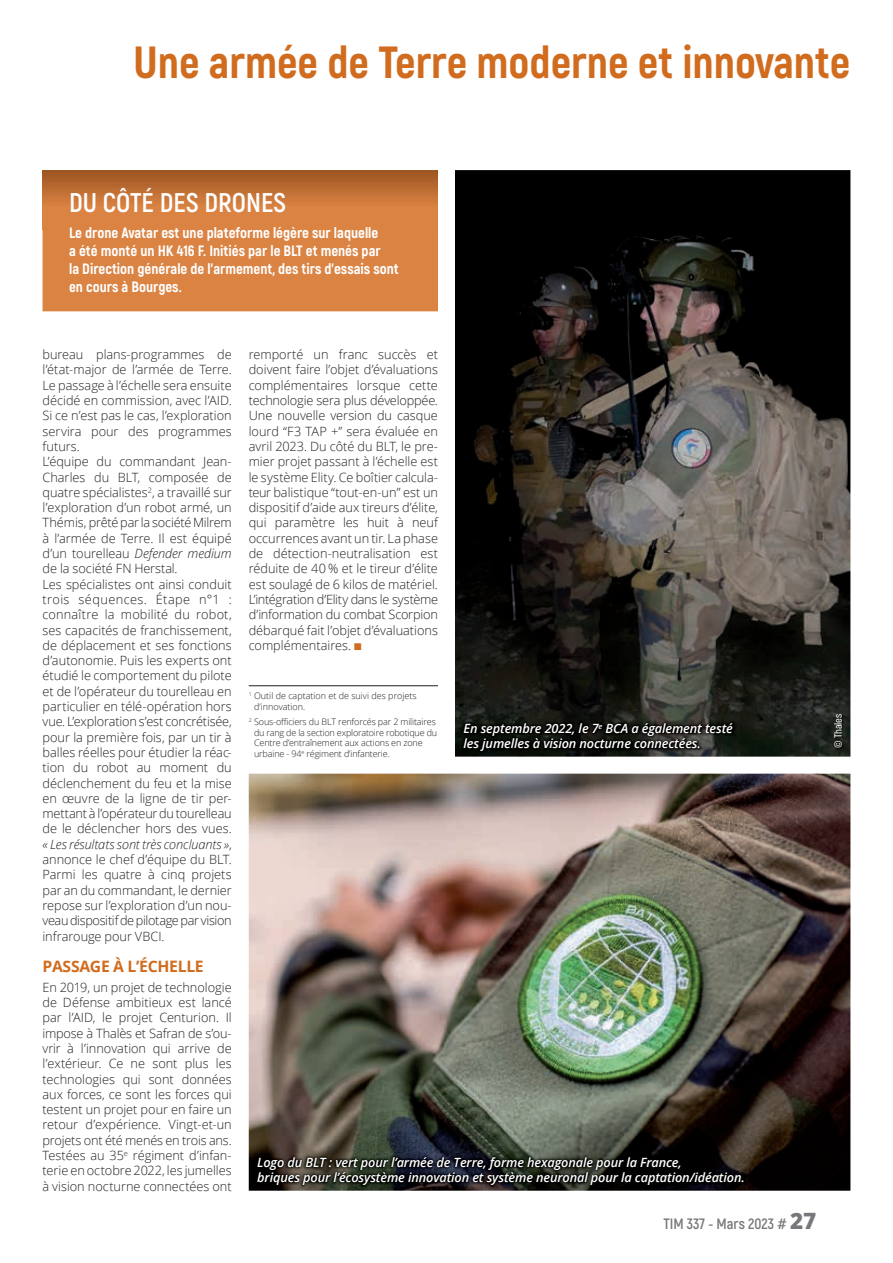
<style>
.page{position:relative;width:893px;height:1263px;background:#fff}
.page>*{position:absolute;margin:0;border:0;box-sizing:border-box;transform-origin:0 0}
.t1{font:800 45px "Akrobat";color:#d16c1e}
.t2{font:700 27px "Akrobat";color:#fff}
.t3{font:700 15.75px "Open Sans";letter-spacing:-.02em;color:#d16c1e}
.t4{font:800 15px/18px "Akrobat";color:#fff}
.t5{font:700 15px "Akrobat";color:#76787b}
.t6{font:300 12.75px/15.3px "Open Sans";color:#231f20;text-align:justify}
.t7{font:italic 600 12.75px/15.3px "Open Sans";letter-spacing:-.01em;color:#fff}
.t8{font:600 10.5px "Akrobat";color:#fff}
.t9{font:300 9px/10.8px "Open Sans";letter-spacing:-.015em;color:#231f20}
.s1{font-style:italic}
.s2{color:#d16c1e}
.s3{font-family:"Open Sans";font-weight:800;font-size:22.5px}
</style>
<div class="page">
<img style="left:455px;top:170px;width:395px;height:587px">
<img style="left:249px;top:774px;width:601px;height:417px">
<img style="left:460px;top:719px;width:276px;height:36px">
<img style="left:254px;top:1153px;width:493px;height:36px">
<div style="left:43px;top:230px;width:395px;height:81px;background:#da8343"></div>
<img style="left:43px;top:170px;width:395px;height:60px">
<hr style="left:249px;top:685px;width:189px;height:1px;background:#231f20">
<img style="left:834px;top:713px;width:10px;height:36px">
<h1 class="t1" style="left:134px;top:34px;width:718px">Une armée de Terre moderne et innovante</h1>
<h2 class="t2" style="left:69px;top:186px;width:218px">DU CÔTÉ DES DRONES</h2>
<p class="t4" style="left:69px;top:224px;width:331px">Le drone Avatar est une plateforme légère sur laquelle<br>a été monté un HK 416 F. Initiés par le BLT et menés par<br>la Direction générale de l’armement, des tirs d’essais sont en cours à Bourges.</p>
<p class="t6" style="left:43px;top:346px;width:191px;text-align:left">bureau plans-programmes de l’état-major de l’armée de Terre.<br>Le passage à l’échelle sera ensuite décidé en commission, avec l’AID.<br>Si ce n’est pas le cas, l’exploration servira pour des programmes futurs.<br>L’équipe du commandant Jean-<br>Charles du BLT, composée de quatre spécialistes<sup>2</sup>, a travaillé sur l’exploration d’un robot armé, un<br>Thémis, prêté par la société Milrem à l’armée de Terre. Il est équipé d’un tourelleau <span class="s1">Defender medium </span>de la société FN Herstal.<br>Les spécialistes ont ainsi conduit trois séquences. Étape n°1 : connaître la mobilité du robot, ses capacités de franchissement, de déplacement et ses fonctions d’autonomie. Puis les experts ont étudié le comportement du pilote et de l’opérateur du tourelleau en particulier en télé-opération hors vue. L’exploration s’est concrétisée, pour la première fois, par un tir à balles réelles pour étudier la réac&shy;tion du robot au moment du déclenchement du feu et la mise en œuvre de la ligne de tir per&shy;mettant à l’opérateur du tourelleau de le déclencher hors des vues. <span class="s1">« Les résultats sont très concluants »</span>, annonce le chef d’équipe du BLT.<br>Parmi les quatre à cinq projets par an du commandant, le dernier repose sur l’exploration d’un nou&shy;veau dispositif de pilotage par vision infrarouge pour VBCI.</p>
<p class="t3" style="left:43px;top:955px;width:163px">PASSAGE À L’ÉCHELLE</p>
<p class="t6" style="left:43px;top:979px;width:191px">En 2019, un projet de technologie de Défense ambitieux est lancé par l’AID, le projet Centurion. Il impose à Thalès et Safran de s’ou&shy;vrir à l’innovation qui arrive de l’extérieur. Ce ne sont plus les technologies qui sont données aux forces, ce sont les forces qui testent un projet pour en faire un retour d’expérience. Vingt-et-un projets ont été menés en trois ans.<br>Testées au 35<sup>e</sup> régiment d’infan&shy;terie en octobre 2022, les jumelles à vision nocturne connectées ont</p>
<p class="t6" style="left:249px;top:346px;width:191px">remporté un franc succès et doivent faire l’objet d’évaluations complémentaires lorsque cette technologie sera plus développée.<br>Une nouvelle version du casque lourd “F3 TAP +” sera évaluée en avril 2023. Du côté du BLT, le pre&shy;mier projet passant à l’échelle est le système Elity. Ce boîtier calcula&shy;teur balistique “tout-en-un” est un dispositif d’aide aux tireurs d’élite, qui paramètre les huit à neuf occurrences avant un tir. La phase de détection-neutralisation est réduite de 40 % et le tireur d’élite est soulagé de 6 kilos de matériel.<br>L’intégration d’Elity dans le système d’information du combat Scorpion débarqué fait l’objet d’évaluations complémentaires. <span class="s2">■</span></p>
<p class="t9" style="left:254px;top:690px;width:164px;text-indent:-5px"><sup>1</sup> Outil de captation et de suivi des projets d’innovation.</p>
<p class="t9" style="left:254px;top:716px;width:185px;text-indent:-5px"><sup>2</sup> Sous-officiers du BLT renforcés par 2 militaires du rang de la section exploratoire robotique du Centre d’entraînement aux actions en zone urbaine - 94<sup>e</sup> régiment d’infanterie.</p>
<p class="t8" style="left:832px;top:748px;width:36px;rotate:-90deg">© Thales</p>
<p class="t7" style="left:463px;top:720px;width:271px">En septembre 2022, le 7<sup>e</sup> BCA a également testé les jumelles à vision nocturne connectées.</p>
<p class="t7" style="left:257px;top:1154px;width:489px">Logo du BLT : vert pour l’armée de Terre, forme hexagonale pour la France,<br>briques pour l’écosystème innovation et système neuronal pour la captation/idéation.</p>
<p class="t5" style="left:663px;top:1214px;width:154px">TIM 337 - Mars 2023 # <span class="s3">27</span></p>
</div>
